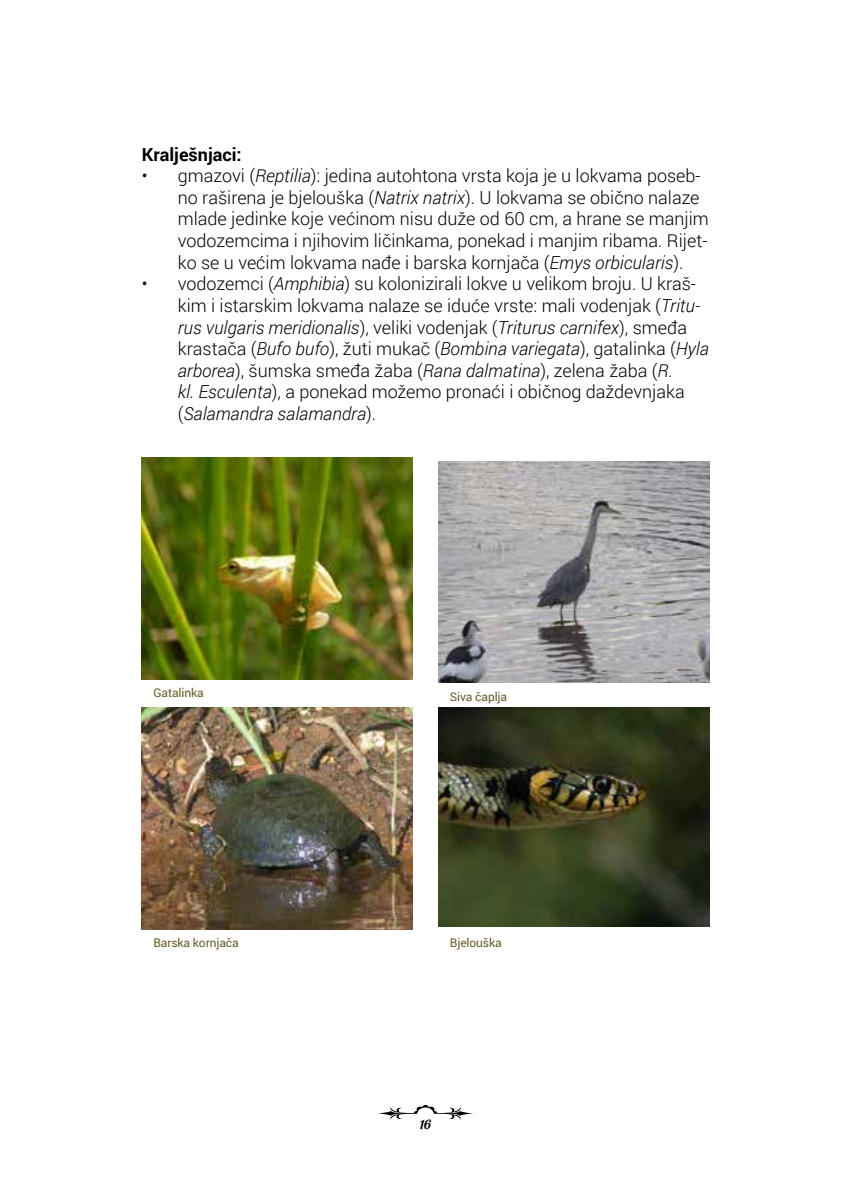
<style>
.page{position:relative;width:851px;height:1191px;background:#fff}
.page>*{position:absolute;margin:0;border:0;box-sizing:border-box;transform-origin:0 0}
.t1{font:300 18px/21.6px "Roboto";color:#000}
.t2{font:700 18px "Roboto";color:#000}
.t3{font:14px "Semilla";color:#000}
.t4{font:12px "Roboto";letter-spacing:-.01em;color:#655c28}
.s1{font-style:italic}
</style>
<div class="page">
<svg style="left:378px;top:1105px;width:95px;height:15px"></svg>
<img style="left:142px;top:458px;width:270px;height:221px">
<img style="left:439px;top:461px;width:270px;height:222px">
<img style="left:438px;top:707px;width:271px;height:219px">
<img style="left:142px;top:707px;width:270px;height:222px">
<p class="t2" style="left:142px;top:141px;width:101px">Kralješnjaci:</p>
<p class="t1" style="left:178px;top:164px;width:532px;text-indent:-36px">• gmazovi (<span class="s1">Reptilia</span>): jedina autohtona vrsta koja je u lokvama poseb&shy;no raširena je bjelouška (<span class="s1">Natrix natrix</span>). U lokvama se obično nalaze mlade jedinke koje većinom nisu duže od 60 cm, a hrane se manjim vodozemcima i njihovim ličinkama, ponekad i manjim ribama. Rijet&shy;ko se u većim lokvama nađe i barska kornjača (<span class="s1">Emys orbicularis</span>).</p>
<p class="t1" style="left:178px;top:272px;width:532px;text-indent:-36px">• vodozemci (<span class="s1">Amphibia</span>) su kolonizirali lokve u velikom broju. U kraš&shy;kim i istarskim lokvama nalaze se iduće vrste: mali vodenjak (<span class="s1">Tritu&shy;rus vulgaris meridionalis</span>), veliki vodenjak (<span class="s1">Triturus carnifex</span>), smeđa krastača (<span class="s1">Bufo bufo</span>), žuti mukač (<span class="s1">Bombina variegata</span>), gatalinka (<span class="s1">Hyla arborea</span>), šumska smeđa žaba (<span class="s1">Rana dalmatina</span>), zelena žaba (<span class="s1">R.<br>kl. Esculenta</span>), a ponekad možemo pronaći i običnog daždevnjaka (<span class="s1">Salamandra salamandra</span>).</p>
<p class="t4" style="left:153px;top:684px;width:52px">Gatalinka</p>
<p class="t4" style="left:450px;top:688px;width:59px">Siva čaplja</p>
<p class="t4" style="left:153px;top:934px;width:87px">Barska kornjača</p>
<p class="t4" style="left:450px;top:934px;width:53px">Bjelouška</p>
<p class="t3" style="left:420px;top:1116px;width:13px">16</p>
</div>
